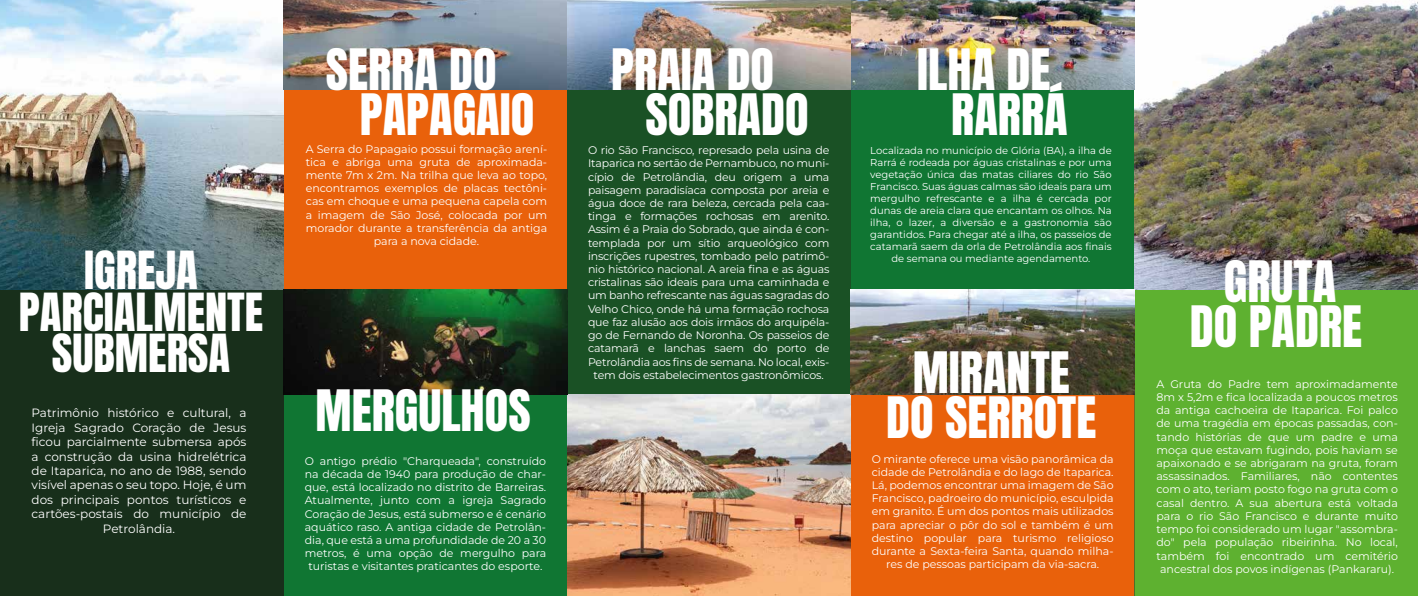
<style>
.page{position:relative;width:1418px;height:596px;background:#fff}
.page>*{position:absolute;margin:0;border:0;box-sizing:border-box;transform-origin:0 0}
.t1{font:48.5px/45px "Anton";color:#fff}
.t2{font:44.6px/41.4px "Anton";color:#fff;text-align:center}
.t3{font:12px/14.4px "Montserrat";color:#fff;text-align:center}
.t4{font:11px/13.2px "Montserrat";color:#fff;text-align:center}
.t5{font:10px/12px "Montserrat";color:#fff;text-align:center}
</style>
<div class="page">
<div style="left:1130px;top:225px;width:287px;height:370px;background:#5eb130"></div>
<div style="left:0;top:0;width:1134px;height:595px;background:#107633"></div>
<div style="left:281px;top:69px;width:301px;height:238px;background:#e9610b"></div>
<div style="left:567px;top:0;width:283px;height:409px;background:#1a5125"></div>
<div style="left:850px;top:324px;width:284px;height:271px;background:#e9610b"></div>
<div style="left:0;top:184px;width:283px;height:411px;background:#182f1b"></div>
<img style="left:0;top:0;width:283px;height:289px">
<img style="left:1134px;top:0;width:283px;height:289px">
<img style="left:567px;top:394px;width:283px;height:201px">
<img style="left:283px;top:289px;width:284px;height:105px">
<img style="left:283px;top:0;width:851px;height:89px">
<img style="left:850px;top:289px;width:284px;height:105px">
<h1 class="t1" style="left:360px;top:50px;width:176px;text-indent:-34px">SERRA DO<br>PAPAGAIO</h1>
<h1 class="t1" style="left:645px;top:50px;width:165px;text-indent:-34px">PRAIA DO<br>SOBRADO</h1>
<h1 class="t1" style="left:951px;top:50px;width:118px;text-indent:-34px">ILHA DE<br>RARRÁ</h1>
<p class="t4" style="left:306px;top:142px;width:243px">A Serra do Papagaio possui formação arení&shy;tica e abriga uma gruta de aproximada&shy;mente 7m x 2m. Na trilha que leva ao topo, encontramos exemplos de placas tectôni&shy;cas em choque e uma pequena capela com a imagem de São José, colocada por um morador durante a transferência da antiga para a nova cidade.</p>
<p class="t4" style="left:588px;top:143px;width:243px">O rio São Francisco, represado pela usina de Itaparica no sertão de Pernambuco, no muni&shy;cípio de Petrolândia, deu origem a uma paisagem paradisíaca composta por areia e água doce de rara beleza, cercada pela caa&shy;tinga e formações rochosas em arenito.<br>Assim é a Praia do Sobrado, que ainda é con&shy;templada por um sítio arqueológico com inscrições rupestres, tombado pelo patrimô&shy;nio histórico nacional. A areia fina e as águas cristalinas são ideais para uma caminhada e um banho refrescante nas águas sagradas do Velho Chico, onde há uma formação rochosa que faz alusão aos dois irmãos do arquipéla&shy;go de Fernando de Noronha. Os passeios de catamarã e lanchas saem do porto de Petrolândia aos fins de semana. No local, exis&shy;tem dois estabelecimentos gastronômicos.</p>
<p class="t5" style="left:870px;top:144px;width:243px">Localizada no município de Glória (BA), a ilha de Rarrá é rodeada por águas cristalinas e por uma vegetação única das matas ciliares do rio São Francisco. Suas águas calmas são ideais para um mergulho refrescante e a ilha é cercada por dunas de areia clara que encantam os olhos. Na ilha, o lazer, a diversão e a gastronomia são garantidos. Para chegar até a ilha, os passeios de catamarã saem da orla de Petrolândia aos finais de semana ou mediante agendamento.</p>
<h2 class="t2" style="left:19px;top:253px;width:246px">IGREJA<br>PARCIALMENTE<br>SUBMERSA</h2>
<h1 class="t1" style="left:1189px;top:263px;width:174px;text-align:center">GRUTA<br>DO PADRE</h1>
<h1 class="t1" style="left:886px;top:353px;width:212px;text-align:center">MIRANTE<br>DO SERROTE</h1>
<p class="t4" style="left:1156px;top:376px;width:243px">A Gruta do Padre tem aproximadamente 8m x 5,2m e fica localizada a poucos metros da antiga cachoeira de Itaparica. Foi palco de uma tragédia em épocas passadas, con&shy;tando histórias de que um padre e uma moça que estavam fugindo, pois haviam se apaixonado e se abrigaram na gruta, foram assassinados. Familiares, não contentes com o ato, teriam posto fogo na gruta com o casal dentro. A sua abertura está voltada para o rio São Francisco e durante muito tempo foi considerado um lugar "assombra&shy;do" pela população ribeirinha. No local, também foi encontrado um cemitério ancestral dos povos indígenas (Pankararu).</p>
<h1 class="t1" style="left:315px;top:392px;width:217px">MERGULHOS</h1>
<p class="t3" style="left:32px;top:405px;width:216px">Patrimônio histórico e cultural, a<br>Igreja Sagrado Coração de Jesus ficou parcialmente submersa após a construção da usina hidrelétrica de Itaparica, no ano de 1988, sendo visível apenas o seu topo. Hoje, é um dos principais pontos turísticos e cartões-postais do município de<br>Petrolândia.</p>
<p class="t4" style="left:871px;top:451px;width:243px">O mirante oferece uma visão panorâmica da cidade de Petrolândia e do lago de Itaparica.<br>Lá, podemos encontrar uma imagem de São Francisco, padroeiro do município, esculpida em granito. É um dos pontos mais utilizados para apreciar o pôr do sol e também é um destino popular para turismo religioso durante a Sexta-feira Santa, quando milha&shy;res de pessoas participam da via-sacra.</p>
<p class="t4" style="left:305px;top:453px;width:243px">O antigo prédio "Charqueada", construído na década de 1940 para produção de char&shy;que, está localizado no distrito de Barreiras.<br>Atualmente, junto com a igreja Sagrado Coração de Jesus, está submerso e é cenário aquático raso. A antiga cidade de Petrolân&shy;dia, que está a uma profundidade de 20 a 30 metros, é uma opção de mergulho para turistas e visitantes praticantes do esporte.</p>
</div>
